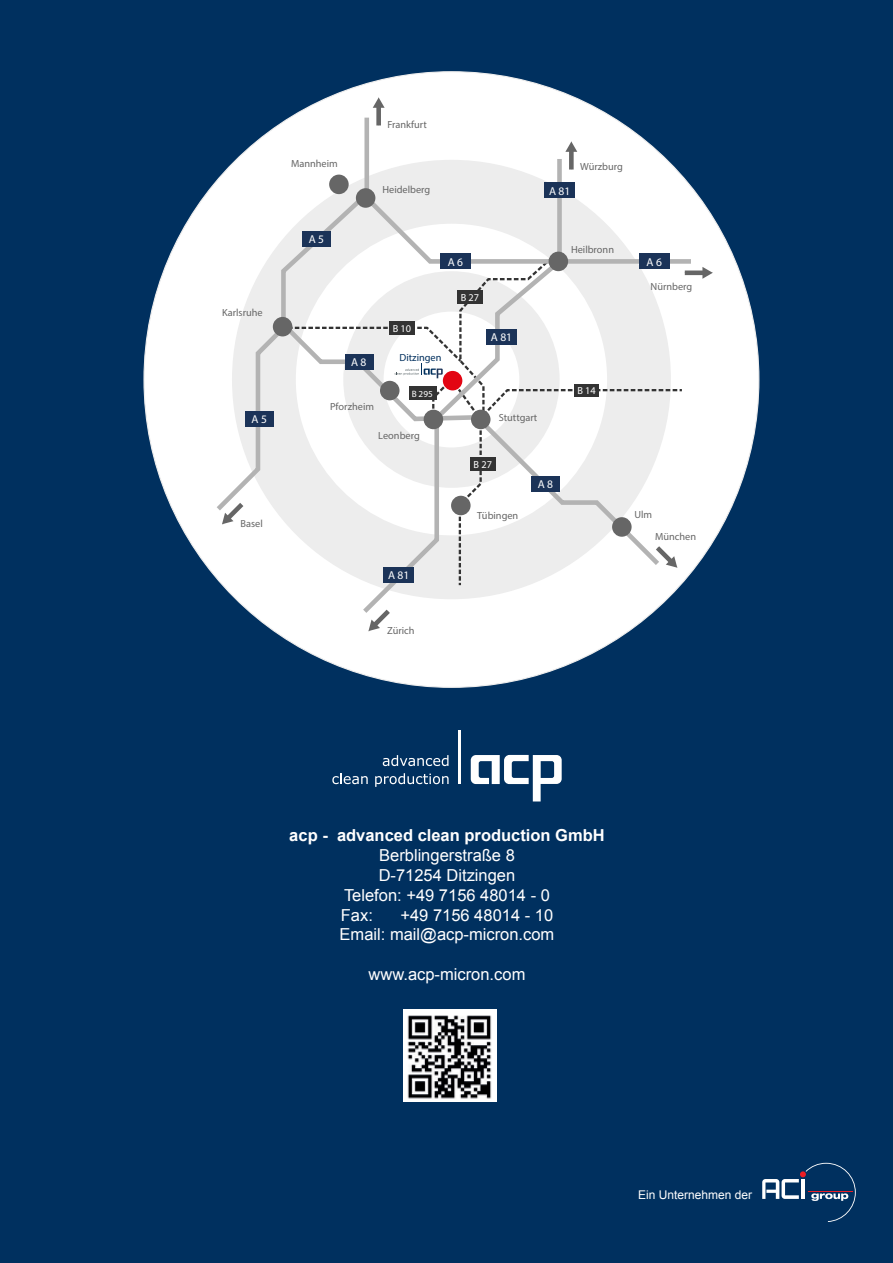
<style>
.page{position:relative;width:893px;height:1263px;background:#00305f}
.page>*{position:absolute;margin:0;border:0;box-sizing:border-box;transform-origin:0 0}
.t1{font:16.5px/19.8px "Arial";color:#fff;text-align:right}
.t2{font:700 16.5px "Arial";color:#fff}
.t3{font:12px "Arial";color:#fff}
.t4{font:700 condensed 11.55px "Roboto";color:#fff}
.t5{font:10.35px "Roboto";color:#666}
.t6{font:900 10.35px "Roboto";color:#666}
.t7{font:700 condensed 10.35px "Roboto";color:#fff}
.t8{font:700 condensed 10.35px "Roboto";color:#002f5d}
.t9{font:700 condensed 9.15px "Roboto";color:#fff}
</style>
<div class="page">
<div style="left:144px;top:72px;width:615px;height:615px;background:#fff;border-radius:50%"></div>
<svg style="left:358px;top:159px;width:206px;height:454px"></svg>
<svg style="left:217px;top:239px;width:66px;height:276px"></svg>
<div style="left:364px;top:118px;width:5px;height:82px;background:#b3b3b3"></div>
<div style="left:273px;top:317px;width:19px;height:19px;background:#666;border-radius:50%"></div>
<svg style="left:356px;top:188px;width:19px;height:20px"></svg>
<div style="left:329px;top:175px;width:20px;height:19px;background:#666;border-radius:50%"></div>
<div style="left:245px;top:411px;width:29px;height:16px;background:#1b3358"></div>
<svg style="left:368px;top:605px;width:27px;height:26px"></svg>
<div style="left:685px;top:270px;width:19px;height:5px;background:#666"></div>
<svg style="left:702px;top:267px;width:11px;height:12px"></svg>
<svg style="left:222px;top:498px;width:26px;height:27px"></svg>
<svg style="left:283px;top:191px;width:413px;height:394px"></svg>
<div style="left:376px;top:106px;width:5px;height:19px;background:#666"></div>
<svg style="left:373px;top:97px;width:12px;height:11px"></svg>
<div style="left:569px;top:150px;width:5px;height:20px;background:#666"></div>
<svg style="left:565px;top:141px;width:12px;height:11px"></svg>
<div style="left:544px;top:183px;width:31px;height:15px;background:#1b3358"></div>
<hr style="left:459px;top:730px;width:2px;height:54px;background:#fff">
<svg style="left:332px;top:773px;width:36px;height:11px"></svg>
<svg style="left:375px;top:773px;width:74px;height:14px"></svg>
<svg style="left:383px;top:755px;width:65px;height:11px"></svg>
<svg style="left:471px;top:755px;width:91px;height:46px"></svg>
<svg style="left:762px;top:1163px;width:94px;height:59px"></svg>
<img style="left:403px;top:1009px;width:94px;height:92px">
<p class="t5" style="left:222px;top:306px;width:42px">Karlsruhe</p>
<p class="t4" style="left:252px;top:412px;width:17px">A 5</p>
<p class="t6" style="left:241px;top:517px;width:24px">Basel</p>
<p class="t5" style="left:291px;top:157px;width:48px">Mannheim</p>
<p class="t6" style="left:387px;top:118px;width:41px">Frankfurt</p>
<p class="t5" style="left:382px;top:183px;width:49px">Heidelberg</p>
<p class="t4" style="left:549px;top:184px;width:23px">A 81</p>
<p class="t6" style="left:580px;top:161px;width:44px">Würzburg</p>
<p class="t4" style="left:309px;top:232px;width:17px">A 5</p>
<p class="t4" style="left:351px;top:355px;width:17px">A 8</p>
<p class="t5" style="left:330px;top:400px;width:45px">Pforzheim</p>
<p class="t5" style="left:571px;top:243px;width:45px">Heilbronn</p>
<p class="t4" style="left:448px;top:255px;width:17px">A 6</p>
<p class="t4" style="left:647px;top:255px;width:17px">A 6</p>
<p class="t7" style="left:393px;top:322px;width:20px">B 10</p>
<p class="t8" style="left:400px;top:351px;width:43px">Ditzingen</p>
<p class="t9" style="left:412px;top:388px;width:23px">B 295</p>
<p class="t7" style="left:461px;top:291px;width:20px">B 27</p>
<p class="t4" style="left:491px;top:330px;width:23px">A 81</p>
<p class="t5" style="left:499px;top:412px;width:40px">Stuttgart</p>
<p class="t7" style="left:577px;top:384px;width:20px">B 14</p>
<p class="t6" style="left:651px;top:280px;width:43px">Nürnberg</p>
<p class="t5" style="left:378px;top:429px;width:43px">Leonberg</p>
<p class="t4" style="left:388px;top:568px;width:23px">A 81</p>
<p class="t6" style="left:387px;top:624px;width:29px">Zürich</p>
<p class="t7" style="left:474px;top:458px;width:20px">B 27</p>
<p class="t5" style="left:477px;top:509px;width:43px">Tübingen</p>
<p class="t4" style="left:538px;top:477px;width:17px">A 8</p>
<p class="t5" style="left:634px;top:508px;width:19px">Ulm</p>
<p class="t6" style="left:655px;top:530px;width:42px">München</p>
<p class="t2" style="left:289px;top:825px;width:317px">acp - advanced clean production GmbH</p>
<p class="t1" style="left:379px;top:846px;width:137px">Berblingerstraße 8</p>
<p class="t1" style="left:379px;top:865px;width:138px">D-71254 Ditzingen</p>
<p class="t1" style="left:344px;top:885px;width:207px">Telefon: +49 7156 48014 - 0</p>
<p class="t1" style="left:341px;top:905px;width:34px">Fax:</p>
<p class="t1" style="left:340px;top:905px;width:216px">+49 7156 48014 - 10<br>Email: mail@acp-micron.com</p>
<p class="t1" style="left:369px;top:964px;width:158px">www.acp-micron.com</p>
<p class="t3" style="left:638px;top:1187px;width:116px">Ein Unternehmen der</p>
</div>
